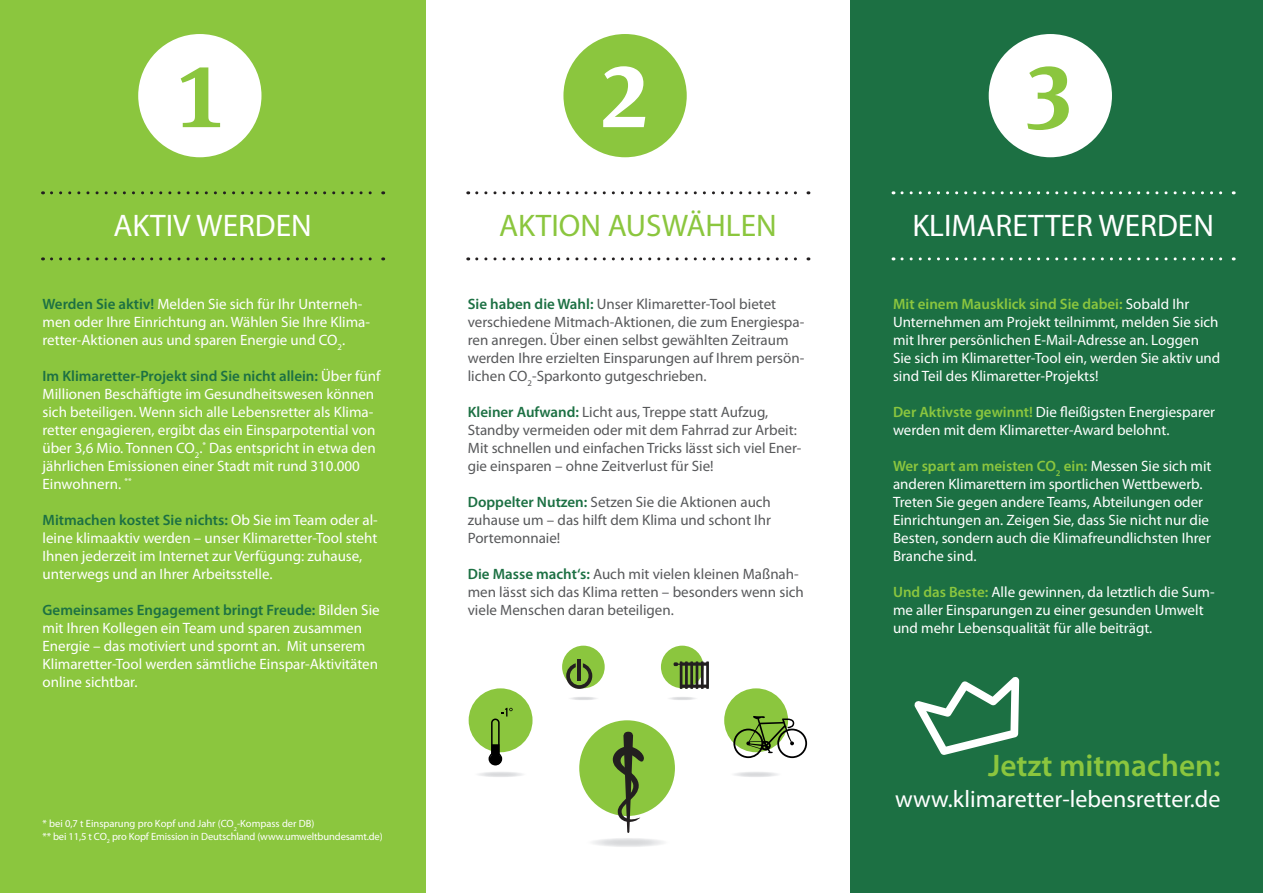
<style>
.page{position:relative;width:1263px;height:893px;background:#fff}
.page>*{position:absolute;margin:0;border:0;box-sizing:border-box;transform-origin:0 0}
.t1{font:700 90px "Meta Serif Offc";color:#8bc63e}
.t2{font:700 90px "Meta Serif Offc";color:#fff}
.t3{font:31.35px "Myriad Pro";color:#fff}
.t4{font:31.35px "Myriad Pro";color:#8bc63e}
.t5{font:600 31.35px "Myriad Pro";color:#8bc63e}
.t6{font:24px "Myriad Pro";color:#fff}
.t7{font:15px/18px "Myriad Pro";color:#fff}
.t8{font:15px/18px "Myriad Pro";color:#57585a}
.t9{font:10.5px/12.6px "Myriad Pro";letter-spacing:-.01em;color:#fff}
.s1{font-weight:600;color:#1c7043}
.s2{font-weight:600;color:#8bc63e}
</style>
<div class="page">
<div style="left:0;top:0;width:425px;height:893px;background:#8bc63e"></div>
<div style="left:850px;top:0;width:413px;height:893px;background:#1c7043"></div>
<div style="left:579px;top:720px;width:96px;height:96px;background:#8bc63e;border-radius:50%"></div>
<svg style="left:613px;top:732px;width:34px;height:101px"></svg>
<div style="left:724px;top:688px;width:64px;height:64px;background:#8bc63e;border-radius:50%"></div>
<div style="left:469px;top:688px;width:63px;height:64px;background:#8bc63e;border-radius:50%"></div>
<div style="left:562px;top:646px;width:43px;height:42px;background:#8bc63e;border-radius:50%"></div>
<div style="left:661px;top:646px;width:42px;height:42px;background:#8bc63e;border-radius:50%"></div>
<svg style="left:733px;top:716px;width:74px;height:42px"></svg>
<svg style="left:488px;top:708px;width:25px;height:58px"></svg>
<svg style="left:566px;top:659px;width:26px;height:30px"></svg>
<svg style="left:674px;top:661px;width:35px;height:28px"></svg>
<div style="left:138px;top:34px;width:123px;height:123px;background:#fff;border-radius:50%"></div>
<div style="left:563px;top:34px;width:124px;height:123px;background:#8bc63e;border-radius:50%"></div>
<div style="left:989px;top:34px;width:123px;height:123px;background:#fff;border-radius:50%"></div>
<svg style="left:51px;top:257px;width:333px;height:3px"></svg>
<svg style="left:477px;top:257px;width:332px;height:3px"></svg>
<svg style="left:902px;top:257px;width:332px;height:3px"></svg>
<svg style="left:51px;top:191px;width:333px;height:3px"></svg>
<svg style="left:477px;top:191px;width:332px;height:3px"></svg>
<svg style="left:902px;top:191px;width:332px;height:3px"></svg>
<svg style="left:914px;top:677px;width:105px;height:78px"></svg>
<h1 class="t1" style="left:174px;top:40px;width:53px">1</h1>
<h1 class="t2" style="left:599px;top:40px;width:53px">2</h1>
<h1 class="t1" style="left:1024px;top:40px;width:53px">3</h1>
<h2 class="t3" style="left:113px;top:206px;width:200px">AKTIV WERDEN</h2>
<h2 class="t4" style="left:499px;top:206px;width:279px">AKTION AUSWÄHLEN</h2>
<h2 class="t3" style="left:912px;top:206px;width:303px">KLIMARETTER WERDEN</h2>
<p class="t7" style="left:43px;top:295px;width:329px"><span class="s1">Werden Sie aktiv!</span> Melden Sie sich für Ihr Unterneh&shy;men oder Ihre Einrichtung an. Wählen Sie Ihre Klima&shy;retter-Aktionen aus und sparen Energie und CO<sub>2</sub>.</p>
<p class="t7" style="left:43px;top:367px;width:339px"><span class="s1">Im Klimaretter-Projekt sind Sie nicht allein:</span> Über fünf Millionen Beschäftigte im Gesundheitswesen können sich beteiligen. Wenn sich alle Lebensretter als Klima&shy;retter engagieren, ergibt das ein Einsparpotential von über 3,6 Mio. Tonnen CO<sub>2</sub>.<sup>*</sup> Das entspricht in etwa den jährlichen Emissionen einer Stadt mit rund 310.000<br>Einwohnern. <sup>**</sup></p>
<p class="t7" style="left:43px;top:511px;width:337px"><span class="s1">Mitmachen kostet Sie nichts:</span> Ob Sie im Team oder al&shy;leine klimaaktiv werden – unser Klimaretter-Tool steht Ihnen jederzeit im Internet zur Verfügung: zuhause, unterwegs und an Ihrer Arbeitsstelle.</p>
<p class="t7" style="left:43px;top:601px;width:339px"><span class="s1">Gemeinsames Engagement bringt Freude:</span> Bilden Sie mit Ihren Kollegen ein Team und sparen zusammen Energie – das motiviert und spornt an. Mit unserem Klimaretter-Tool werden sämtliche Einspar-Aktivitäten online sichtbar.</p>
<p class="t9" style="left:43px;top:817px;width:342px">* bei 0,7 t Einsparung pro Kopf und Jahr (CO<sub>2</sub>-Kompass der DB)<br>** bei 11,5 t CO<sub>2</sub> pro Kopf Emission in Deutschland (www.umweltbundesamt.de)</p>
<p class="t8" style="left:468px;top:295px;width:338px"><span class="s1">Sie haben die Wahl:</span> Unser Klimaretter-Tool bietet verschiedene Mitmach-Aktionen, die zum Energiespa&shy;ren anregen. Über einen selbst gewählten Zeitraum werden Ihre erzielten Einsparungen auf Ihrem persön&shy;lichen CO<sub>2</sub>-Sparkonto gutgeschrieben.</p>
<p class="t8" style="left:468px;top:403px;width:335px"><span class="s1">Kleiner Aufwand:</span> Licht aus, Treppe statt Aufzug, Standby vermeiden oder mit dem Fahrrad zur Arbeit:<br>Mit schnellen und einfachen Tricks lässt sich viel Ener&shy;gie einsparen – ohne Zeitverlust für Sie!</p>
<p class="t8" style="left:468px;top:493px;width:305px;text-align:justify"><span class="s1">Doppelter Nutzen:</span> Setzen Sie die Aktionen auch zuhause um – das hilft dem Klima und schont Ihr Portemonnaie!</p>
<p class="t8" style="left:468px;top:565px;width:338px"><span class="s1">Die Masse macht‘s:</span> Auch mit vielen kleinen Maßnah&shy;men lässt sich das Klima retten – besonders wenn sich viele Menschen daran beteiligen.</p>
<p class="t7" style="left:893px;top:295px;width:329px"><span class="s2">Mit einem Mausklick sind Sie dabei:</span> Sobald Ihr Unternehmen am Projekt teilnimmt, melden Sie sich mit Ihrer persönlichen E-Mail-Adresse an. Loggen Sie sich im Klimaretter-Tool ein, werden Sie aktiv und sind Teil des Klimaretter-Projekts!</p>
<p class="t7" style="left:893px;top:403px;width:324px"><span class="s2">Der Aktivste gewinnt!</span> Die fleißigsten Energiesparer werden mit dem Klimaretter-Award belohnt.</p>
<p class="t7" style="left:893px;top:457px;width:320px"><span class="s2">Wer spart am meisten CO</span><sub>2</sub> <span class="s2">ein:</span> Messen Sie sich mit anderen Klimarettern im sportlichen Wettbewerb.<br>Treten Sie gegen andere Teams, Abteilungen oder Einrichtungen an. Zeigen Sie, dass Sie nicht nur die Besten, sondern auch die Klimafreundlichsten Ihrer Branche sind.</p>
<p class="t7" style="left:893px;top:583px;width:323px"><span class="s2">Und das Beste:</span> Alle gewinnen, da letztlich die Sum&shy;me aller Einsparungen zu einer gesunden Umwelt und mehr Lebensqualität für alle beiträgt.</p>
<h2 class="t5" style="left:988px;top:746px;width:234px">Jetzt mitmachen:</h2>
<h3 class="t6" style="left:895px;top:785px;width:327px">www.klimaretter-lebensretter.de</h3>
</div>
